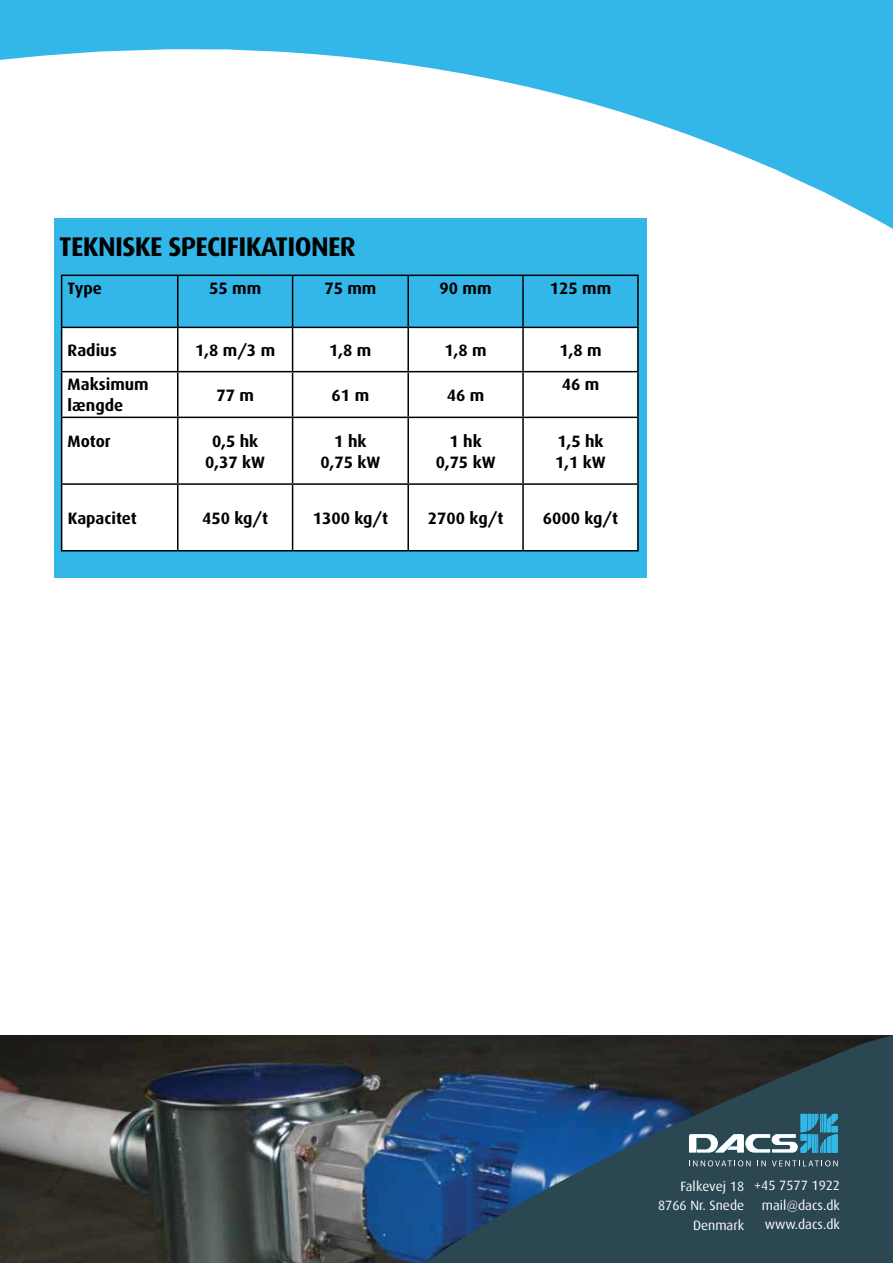
<style>
.page{position:relative;width:893px;height:1263px;background:#fff}
.page>*{position:absolute;margin:0;border:0;box-sizing:border-box;transform-origin:0 0}
.t1{font:700 27px "Dax";letter-spacing:-.025em;color:#000}
.t2{font:700 16.5px/21px "Dax";color:#000;text-align:center}
.t3{font:13.5px/19.5px "Dax";color:#fff;text-align:right}
</style>
<div class="page">
<img style="left:0;top:1035px;width:269px;height:228px">
<div style="left:54px;top:218px;width:592px;height:359px;background:#33b7e8"></div>
<div style="left:62px;top:415px;width:575px;height:135px;background:#fff"></div>
<hr style="left:61px;top:372px;width:1px;height:45px;background:#000">
<hr style="left:177px;top:372px;width:1px;height:45px;background:#000">
<hr style="left:292px;top:372px;width:1px;height:45px;background:#000">
<hr style="left:407px;top:372px;width:2px;height:45px;background:#000">
<hr style="left:522px;top:372px;width:2px;height:45px;background:#000">
<hr style="left:637px;top:372px;width:2px;height:45px;background:#000">
<hr style="left:61px;top:417px;width:117px;height:1px;background:#000">
<hr style="left:61px;top:418px;width:1px;height:65px;background:#000">
<hr style="left:178px;top:417px;width:115px;height:1px;background:#000">
<hr style="left:177px;top:418px;width:1px;height:65px;background:#000">
<hr style="left:293px;top:417px;width:115px;height:1px;background:#000">
<hr style="left:292px;top:418px;width:1px;height:65px;background:#000">
<hr style="left:408px;top:417px;width:115px;height:1px;background:#000">
<hr style="left:407px;top:418px;width:2px;height:65px;background:#000">
<hr style="left:523px;top:417px;width:116px;height:1px;background:#000">
<hr style="left:522px;top:418px;width:2px;height:65px;background:#000">
<hr style="left:637px;top:418px;width:2px;height:65px;background:#000">
<hr style="left:61px;top:483px;width:117px;height:2px;background:#000">
<hr style="left:61px;top:485px;width:1px;height:65px;background:#000">
<hr style="left:178px;top:483px;width:115px;height:2px;background:#000">
<hr style="left:177px;top:485px;width:1px;height:65px;background:#000">
<hr style="left:293px;top:483px;width:115px;height:2px;background:#000">
<hr style="left:292px;top:485px;width:1px;height:65px;background:#000">
<hr style="left:408px;top:483px;width:115px;height:2px;background:#000">
<hr style="left:407px;top:485px;width:2px;height:65px;background:#000">
<hr style="left:523px;top:483px;width:116px;height:2px;background:#000">
<hr style="left:522px;top:485px;width:2px;height:65px;background:#000">
<hr style="left:637px;top:485px;width:2px;height:65px;background:#000">
<hr style="left:61px;top:550px;width:117px;height:1px;background:#000">
<hr style="left:178px;top:550px;width:115px;height:1px;background:#000">
<hr style="left:293px;top:550px;width:115px;height:1px;background:#000">
<hr style="left:408px;top:550px;width:115px;height:1px;background:#000">
<hr style="left:523px;top:550px;width:116px;height:1px;background:#000">
<svg style="left:269px;top:1035px;width:624px;height:228px;background:#30475b"></svg>
<svg style="left:60px;top:0;width:833px;height:415px"></svg>
<svg style="left:0;top:0;width:583px;height:93px;fill:#33b7e8"></svg>
<svg style="left:689px;top:1113px;width:149px;height:40px;background:#557f8f"></svg>
<svg style="left:689px;top:1160px;width:62px;height:6px"></svg>
<svg style="left:757px;top:1160px;width:9px;height:6px"></svg>
<svg style="left:772px;top:1160px;width:66px;height:6px"></svg>
<h1 class="t1" style="left:59px;top:231px;width:298px">TEKNISKE SPECIFIKATIONER</h1>
<p class="t2" style="left:68px;top:278px;width:36px">Type</p>
<p class="t2" style="left:209px;top:278px;width:54px">55 mm</p>
<p class="t2" style="left:324px;top:278px;width:54px">75 mm</p>
<p class="t2" style="left:440px;top:278px;width:54px">90 mm</p>
<p class="t2" style="left:550px;top:278px;width:63px">125 mm</p>
<p class="t2" style="left:68px;top:340px;width:51px">Radius</p>
<p class="t2" style="left:195px;top:340px;width:82px">1,8 m/3 m</p>
<p class="t2" style="left:329px;top:340px;width:44px">1,8 m</p>
<p class="t2" style="left:445px;top:340px;width:44px">1,8 m</p>
<p class="t2" style="left:559px;top:340px;width:44px">1,8 m</p>
<p class="t2" style="left:68px;top:374px;width:83px;text-align:left">Maksimum længde</p>
<p class="t2" style="left:562px;top:374px;width:39px">46 m</p>
<p class="t2" style="left:216px;top:385px;width:39px">77 m</p>
<p class="t2" style="left:332px;top:385px;width:39px">61 m</p>
<p class="t2" style="left:447px;top:385px;width:39px">46 m</p>
<p class="t2" style="left:68px;top:430px;width:45px">Motor</p>
<p class="t2" style="left:205px;top:430px;width:61px">0,5 hk<br>0,37 kW</p>
<p class="t2" style="left:320px;top:430px;width:61px">1 hk<br>0,75 kW</p>
<p class="t2" style="left:436px;top:430px;width:61px">1 hk<br>0,75 kW</p>
<p class="t2" style="left:555px;top:430px;width:52px;text-align:left">1,5 hk<br>1,1 kW</p>
<p class="t2" style="left:68px;top:508px;width:71px">Kapacitet</p>
<p class="t2" style="left:202px;top:508px;width:68px">450 kg/t</p>
<p class="t2" style="left:313px;top:508px;width:77px">1300 kg/t</p>
<p class="t2" style="left:428px;top:508px;width:77px">2700 kg/t</p>
<p class="t2" style="left:543px;top:508px;width:77px">6000 kg/t</p>
<p class="t3" style="left:658px;top:1176px;width:88px">Falkevej 18<br>8766 Nr. Snede<br>Denmark</p>
<p class="t3" style="left:762px;top:1176px;width:80px;text-align:justify;text-indent:-8px">+45 7577 1922 mail@dacs.dk www.dacs.dk</p>
</div>
